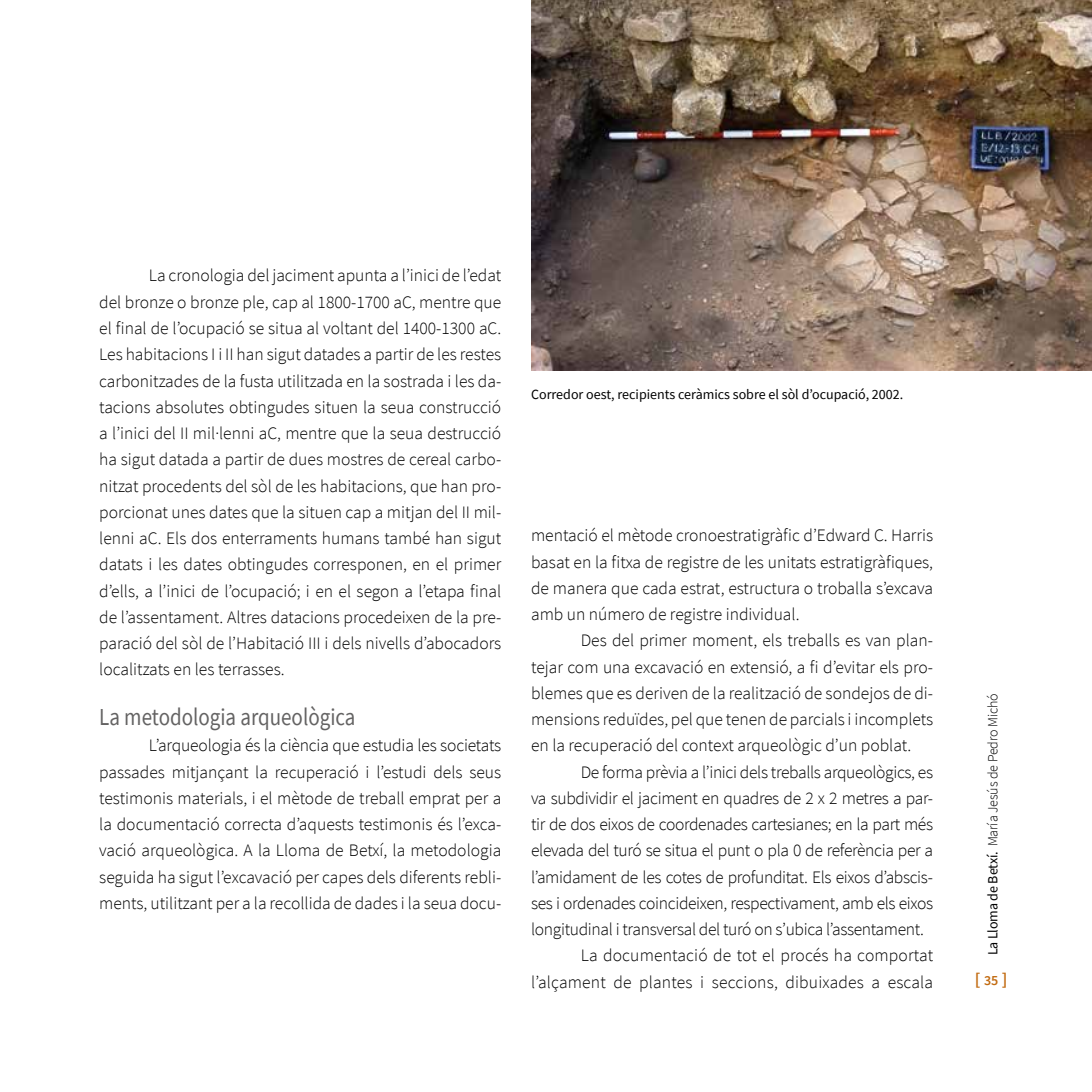
<style>
.page{position:relative;width:1092px;height:1092px;background:#fff}
.page>*{position:absolute;margin:0;border:0;box-sizing:border-box;transform-origin:0 0}
.t1{font:24.32px "Source Sans Pro";color:#646363;scale:.86 1}
.t2{font:300 17.5px/26.2px "Source Sans Pro";letter-spacing:-.02em;color:#000;text-align:justify}
.t3{font:300 17.5px "Source Sans Pro";letter-spacing:.01em;color:#000}
.t4{font:600 17.5px "Source Sans Pro";color:#c26b11}
.t5{font:14px "Source Sans Pro";color:#000}
.t6{font:300 14px "Source Sans Pro";letter-spacing:-.01em;color:#000}
.s1{font-weight:400}
.s2{font-size:14px}
</style>
<div class="page">
<img style="left:531px;top:0;width:560px;height:370px">
<p class="t2" style="left:99px;top:262px;width:403px;text-indent:50px">La cronologia del jaciment apunta a l’inici de l’edat del bronze o bronze ple, cap al 1800-1700 aC, mentre que el final de l’ocupació se situa al voltant del 1400-1300 aC.<br>Les habitacions I i II han sigut datades a partir de les restes carbonitzades de la fusta utilitzada en la sostrada i les da&shy;tacions absolutes obtingudes situen la seua construcció a l’inici del II mil·lenni aC, mentre que la seua destrucció ha sigut datada a partir de dues mostres de cereal carbo&shy;nitzat procedents del sòl de les habitacions, que han pro&shy;porcionat unes dates que la situen cap a mitjan del II mil· lenni aC. Els dos enterraments humans també han sigut datats i les dates obtingudes corresponen, en el primer d’ells, a l’inici de l’ocupació; i en el segon a l’etapa final de l’assentament. Altres datacions procedeixen de la pre&shy;paració del sòl de l’Habitació III i dels nivells d’abocadors localitzats en les terrasses.</p>
<h1 class="t1" style="left:99px;top:701px;width:299px">La metodologia arqueològica</h1>
<p class="t2" style="left:99px;top:732px;width:403px;text-indent:50px">L’arqueologia és la ciència que estudia les societats passades mitjançant la recuperació i l’estudi dels seus testimonis materials, i el mètode de treball emprat per a la documentació correcta d’aquests testimonis és l’exca&shy;vació arqueològica. A la Lloma de Betxí, la metodologia seguida ha sigut l’excavació per capes dels diferents rebli&shy;ments, utilitzant per a la recollida de dades i la seua docu-</p>
<p class="t5" style="left:531px;top:385px;width:373px">Corredor oest, recipients ceràmics sobre el sòl d’ocupació, 2002.</p>
<p class="t2" style="left:531px;top:522px;width:403px">mentació el mètode cronoestratigràfic d’Edward C. Harris basat en la fitxa de registre de les unitats estratigràfiques, de manera que cada estrat, estructura o troballa s’excava amb un número de registre individual.</p>
<p class="t2" style="left:531px;top:627px;width:403px;text-indent:50px">Des del primer moment, els treballs es van plan&shy;tejar com una excavació en extensió, a fi d’evitar els pro&shy;blemes que es deriven de la realització de sondejos de di&shy;mensions reduïdes, pel que tenen de parcials i incomplets en la recuperació del context arqueològic d’un poblat.</p>
<p class="t2" style="left:580px;top:758px;width:354px">De forma prèvia a l’inici dels treballs arqueològics, es</p>
<p class="t2" style="left:531px;top:784px;width:403px">va subdividir el jaciment en quadres de 2 x 2 metres a par-</p>
<p class="t2" style="left:531px;top:811px;width:403px">tir de dos eixos de coordenades cartesianes; en la part més</p>
<p class="t2" style="left:531px;top:837px;width:403px">elevada del turó se situa el punt o pla 0 de referència per a</p>
<p class="t2" style="left:531px;top:863px;width:403px">l’amidament de les cotes de profunditat. Els eixos d’abscis-</p>
<p class="t2" style="left:531px;top:889px;width:403px">ses i ordenades coincideixen, respectivament, amb els eixos</p>
<p class="t2" style="left:531px;top:916px;width:394px">longitudinal i transversal del turó on s’ubica l’assentament.</p>
<p class="t3" style="left:580px;top:944px;width:354px">La documentació de tot el procés ha comportat</p>
<p class="t3" style="left:531px;top:971px;width:403px">l’alçament de plantes i seccions, dibuixades a escala</p>
<p class="t6" style="left:984px;top:955px;width:264px;rotate:-90deg"><span class="s1">La Lloma de Betxí.</span> María Jesús de Pedro Michó</p>
<p class="t4" style="left:974px;top:967px;width:34px">[ <span class="s2">35</span> ]</p>
</div>
